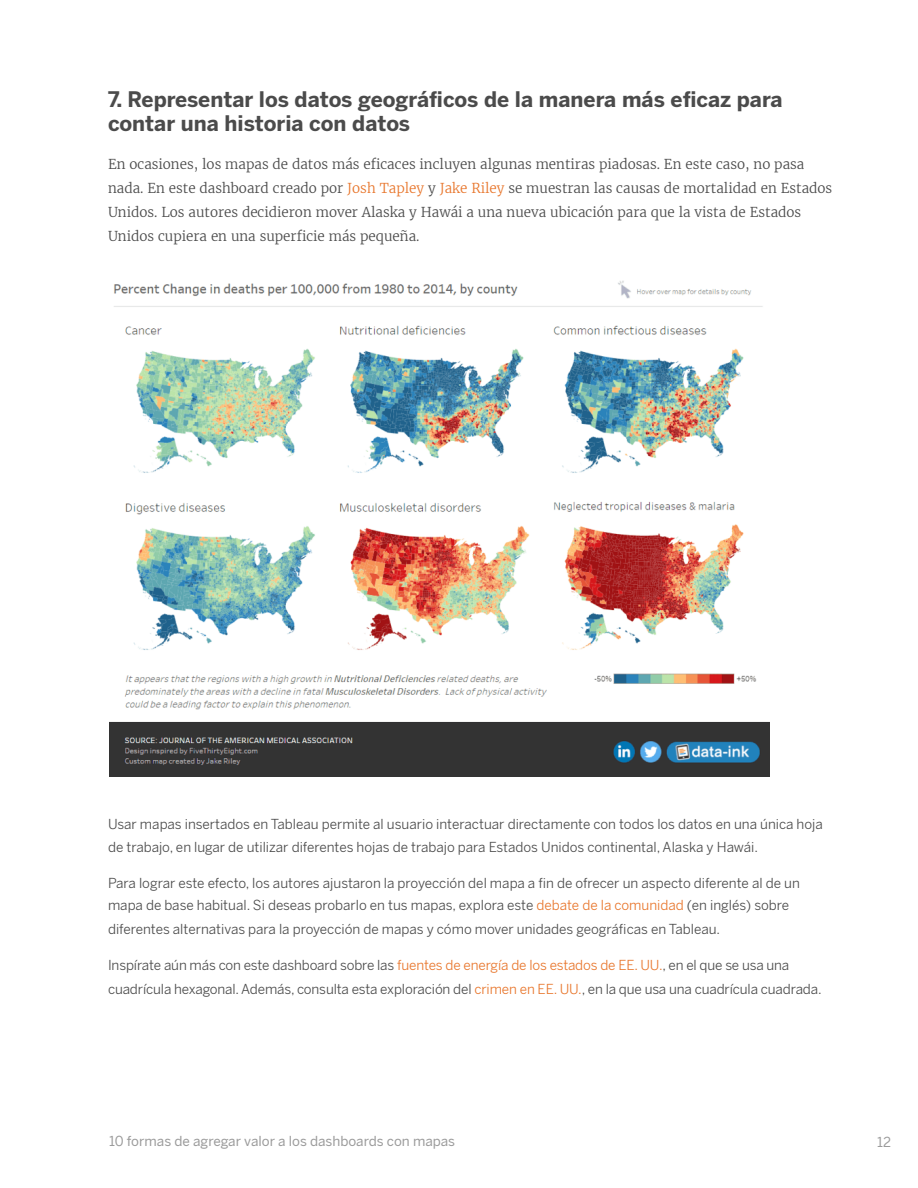
<style>
.page{position:relative;width:918px;height:1188px;background:#fff}
.page>*{position:absolute;margin:0;border:0;box-sizing:border-box;transform-origin:0 0}
.BODYCOPY-standard{font:700 21px/24px "Benton Sans";color:#4b4b4b}
.BODYCOPY-standard-2{font:13.5px/22.5px "Benton Sans";letter-spacing:-.005em;color:#4b4b4b}
.BODYCOPY-standard-3{font:300 13.5px/24px "Merriweather";color:#4b4b4b}
.t1{font:13.5px "Benton Sans";color:#9b9b9b}
.s1{color:#e8762c}
</style>
<div class="page">
<img style="left:109px;top:280px;width:661px;height:497px">
<p class="BODYCOPY-standard" style="left:108px;top:88px;width:676px">7. Representar los datos geográficos de la manera más eficaz para contar una historia con datos</p>
<p class="BODYCOPY-standard-3" style="left:108px;top:152px;width:726px">En ocasiones, los mapas de datos más eficaces incluyen algunas mentiras piadosas. En este caso, no pasa nada. En este dashboard creado por <span class="s1">Josh Tapley</span> y <span class="s1">Jake Riley</span> se muestran las causas de mortalidad en Estados Unidos. Los autores decidieron mover Alaska y Hawái a una nueva ubicación para que la vista de Estados Unidos cupiera en una superficie más pequeña.</p>
<p class="BODYCOPY-standard-2" style="left:108px;top:813px;width:716px">Usar mapas insertados en Tableau permite al usuario interactuar directamente con todos los datos en una única hoja de trabajo, en lugar de utilizar diferentes hojas de trabajo para Estados Unidos continental, Alaska y Hawái.</p>
<p class="BODYCOPY-standard-2" style="left:108px;top:872px;width:693px">Para lograr este efecto, los autores ajustaron la proyección del mapa a fin de ofrecer un aspecto diferente al de un mapa de base habitual. Si deseas probarlo en tus mapas, explora este <span class="s1">debate de la comunidad</span> (en inglés) sobre</p>
<p class="BODYCOPY-standard-2" style="left:108px;top:918px;width:614px">diferentes alternativas para la proyección de mapas y cómo mover unidades geográficas en Tableau.</p>
<p class="BODYCOPY-standard-2" style="left:108px;top:954px;width:715px;line-height:24px">Inspírate aún más con este dashboard sobre las <span class="s1">fuentes de energía de los estados de EE. UU.</span>, en el que se usa una cuadrícula hexagonal. Además, consulta esta exploración del <span class="s1">crimen en EE. UU.</span>, en la que usa una cuadrícula cuadrada.</p>
<p class="t1" style="left:109px;top:1133px;width:348px">10 formas de agregar valor a los dashboards con mapas</p>
<p class="t1" style="left:877px;top:1134px;width:15px">12</p>
</div>
